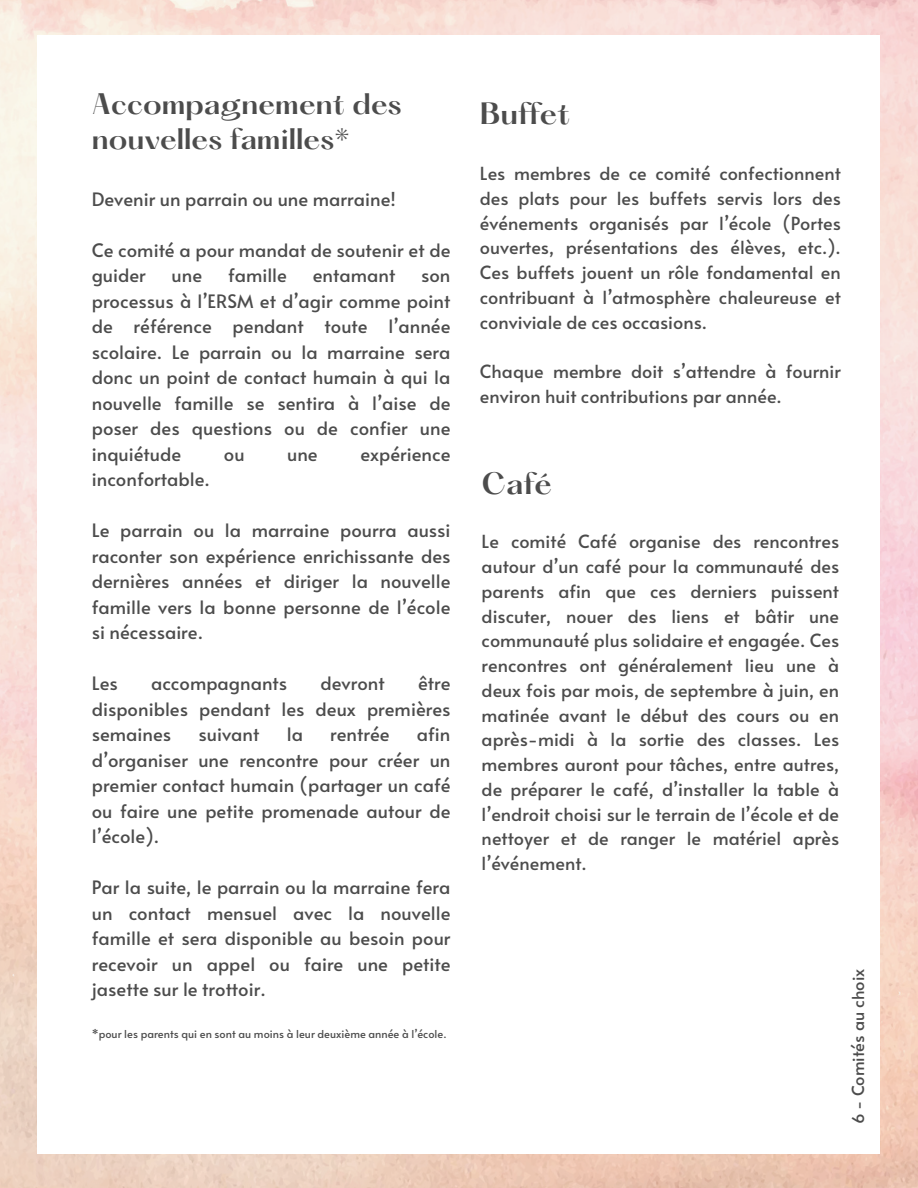
<style>
.page{position:relative;width:918px;height:1188px;background:#fff}
.page>*{position:absolute;margin:0;border:0;box-sizing:border-box;transform-origin:0 0}
.t1{font:600 27px "Hatton";color:#4c4c4c}
.t2{font:600 25.95px/35.5px "Hatton";color:#4c4c4c}
.t3{font:18.45px/25.5px "Alata";color:#4c4c4c;text-align:justify}
.t4{font:18px/24.8px "Alata";color:#4c4c4c;text-align:justify}
.t5{font:16.5px "Alata";color:#4c4c4c}
.t6{font:10.95px "Alata";color:#4c4c4c}
</style>
<div class="page">
<img style="left:0;top:0;width:918px;height:1188px">
<div style="left:37px;top:35px;width:843px;height:1118px;background:#fff"></div>
<h1 class="t2" style="left:92px;top:89px;width:311px">Accompagnement des nouvelles familles*</h1>
<h2 class="t3" style="left:92px;top:185px;width:306px">Devenir un parrain ou une marraine!</h2>
<h2 class="t3" style="left:92px;top:236px;width:360px">Ce comité a pour mandat de soutenir et de guider</h2>
<h2 class="t3" style="left:172px;top:262px;width:32px">une</h2>
<h2 class="t3" style="left:228px;top:262px;width:61px">famille</h2>
<h2 class="t3" style="left:313px;top:262px;width:84px">entamant</h2>
<h2 class="t3" style="left:92px;top:262px;width:360px;text-indent:329px">son processus à l’ERSM et d’agir comme point de référence pendant toute l’année scolaire. Le parrain ou la marraine sera donc un point de contact humain à qui la nouvelle famille se sentira à l’aise de poser des questions ou de confier une inquiétude</h2>
<h2 class="t3" style="left:224px;top:441px;width:22px">ou</h2>
<h2 class="t3" style="left:287px;top:441px;width:32px">une</h2>
<h2 class="t3" style="left:360px;top:441px;width:92px">expérience</h2>
<h2 class="t3" style="left:92px;top:466px;width:120px">inconfortable.</h2>
<h2 class="t3" style="left:92px;top:517px;width:360px">Le parrain ou la marraine pourra aussi raconter son expérience enrichissante des dernières années et diriger la nouvelle famille vers la bonne personne de l’école si nécessaire.</h2>
<h2 class="t3" style="left:92px;top:670px;width:28px">Les</h2>
<h2 class="t3" style="left:151px;top:670px;width:138px">accompagnants</h2>
<h2 class="t3" style="left:321px;top:670px;width:66px">devront</h2>
<h2 class="t3" style="left:92px;top:670px;width:360px;text-indent:326px">être disponibles pendant les deux premières semaines</h2>
<h2 class="t3" style="left:199px;top:721px;width:62px">suivant</h2>
<h2 class="t3" style="left:287px;top:721px;width:18px">la</h2>
<h2 class="t3" style="left:330px;top:721px;width:61px">rentrée</h2>
<h2 class="t3" style="left:92px;top:721px;width:360px;text-indent:325px">afin d’organiser une rencontre pour créer un premier contact humain (partager un café ou faire une petite promenade autour de l’école).</h2>
<h2 class="t3" style="left:92px;top:874px;width:360px">Par la suite, le parrain ou la marraine fera un contact mensuel avec la nouvelle famille et sera disponible au besoin pour recevoir un appel ou faire une petite jasette sur le trottoir.</h2>
<p class="t6" style="left:92px;top:1026px;width:356px">*pour les parents qui en sont au moins à leur deuxième année à l’école.</p>
<h1 class="t1" style="left:480px;top:101px;width:92px">Buffet</h1>
<h2 class="t4" style="left:480px;top:160px;width:362px">Les membres de ce comité confectionnent des plats pour les buffets servis lors des événements organisés par l’école (Portes ouvertes, présentations des élèves, etc.).<br>Ces buffets jouent un rôle fondamental en contribuant à l’atmosphère chaleureuse et conviviale de ces occasions.</h2>
<h2 class="t4" style="left:480px;top:358px;width:362px">Chaque membre doit s’attendre à fournir environ huit contributions par année.</h2>
<h2 class="t1" style="left:482px;top:471px;width:72px">Café</h2>
<p class="t4" style="left:482px;top:529px;width:359px">Le comité Café organise des rencontres autour d’un café pour la communauté des parents afin que ces derniers puissent discuter, nouer des liens et bâtir une communauté plus solidaire et engagée. Ces rencontres ont généralement lieu une à deux fois par mois, de septembre à juin, en matinée avant le début des cours ou en après-midi à la sortie des classes. Les membres auront pour tâches, entre autres, de préparer le café, d’installer la table à l’endroit choisi sur le terrain de l’école et de nettoyer et de ranger le matériel après l’événement.</p>
<h1 class="t5" style="left:846px;top:1124px;width:157px;rotate:-90deg">6 - Comités au choix</h1>
</div>
